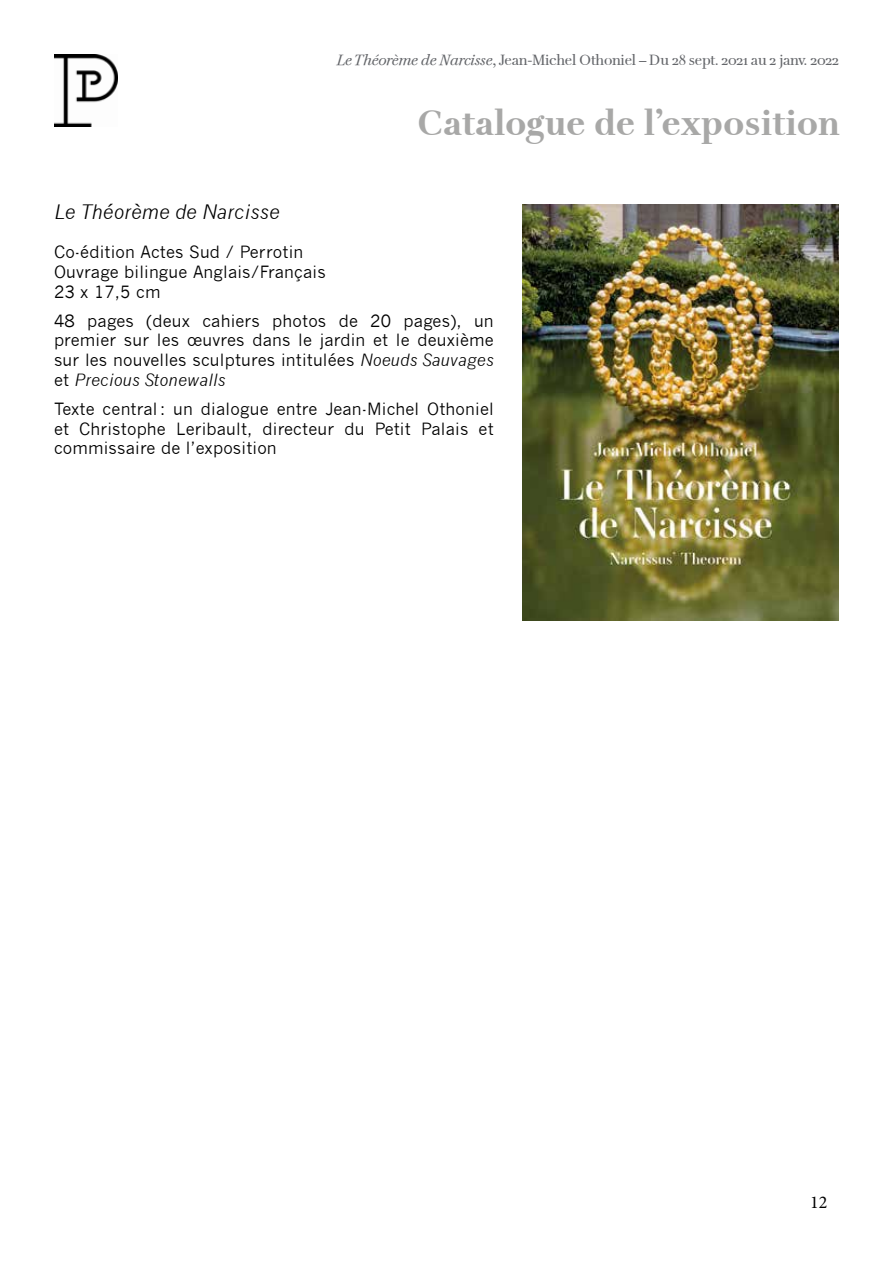
<style>
.page{position:relative;width:893px;height:1263px;background:#fff}
.page>*{position:absolute;margin:0;border:0;box-sizing:border-box;transform-origin:0 0}
.t1{font:700 36px "Petit Palais";color:#a8a8a7}
.t2{font:italic 19.5px "News Gothic";letter-spacing:.01em;color:#000}
.t3{font:18px "Minion Pro";color:#000}
.t4{font:16.5px/19.8px "News Gothic";letter-spacing:.01em;color:#000;text-align:justify}
.t5{font:15px "Petit Palais Normal";letter-spacing:-.025em;color:#636569}
.s1{font-family:"Petit Palais";font-style:italic}
.s2{font-style:italic}
</style>
<div class="page">
<img style="left:54px;top:54px;width:64px;height:72px">
<img style="left:522px;top:204px;width:317px;height:417px">
<p class="t5" style="left:337px;top:51px;width:503px"><span class="s1">Le Théorème de Narcisse</span>, Jean-Michel Othoniel – Du 28 sept. 2021 au 2 janv. 2022</p>
<h1 class="t1" style="left:417px;top:101px;width:424px">Catalogue de l’exposition</h1>
<p class="t2" style="left:54px;top:200px;width:227px">Le Théorème de Narcisse</p>
<p class="t4" style="left:54px;top:242px;width:273px;text-align:left">Co-édition Actes Sud / Perrotin<br>Ouvrage bilingue Anglais/Français<br>23 x 17,5 cm</p>
<p class="t4" style="left:54px;top:311px;width:441px">48 pages (deux cahiers photos de 20 pages), un premier sur les œuvres dans le jardin et le deuxième sur les nouvelles sculptures intitulées <span class="s2">Noeuds Sauvages </span>et <span class="s2">Precious Stonewalls</span></p>
<p class="t4" style="left:54px;top:399px;width:441px">Texte central: un dialogue entre Jean-Michel Othoniel et Christophe Leribault, directeur du Petit Palais et commissaire de l’exposition</p>
<p class="t3" style="left:810px;top:1190px;width:19px">12</p>
</div>
